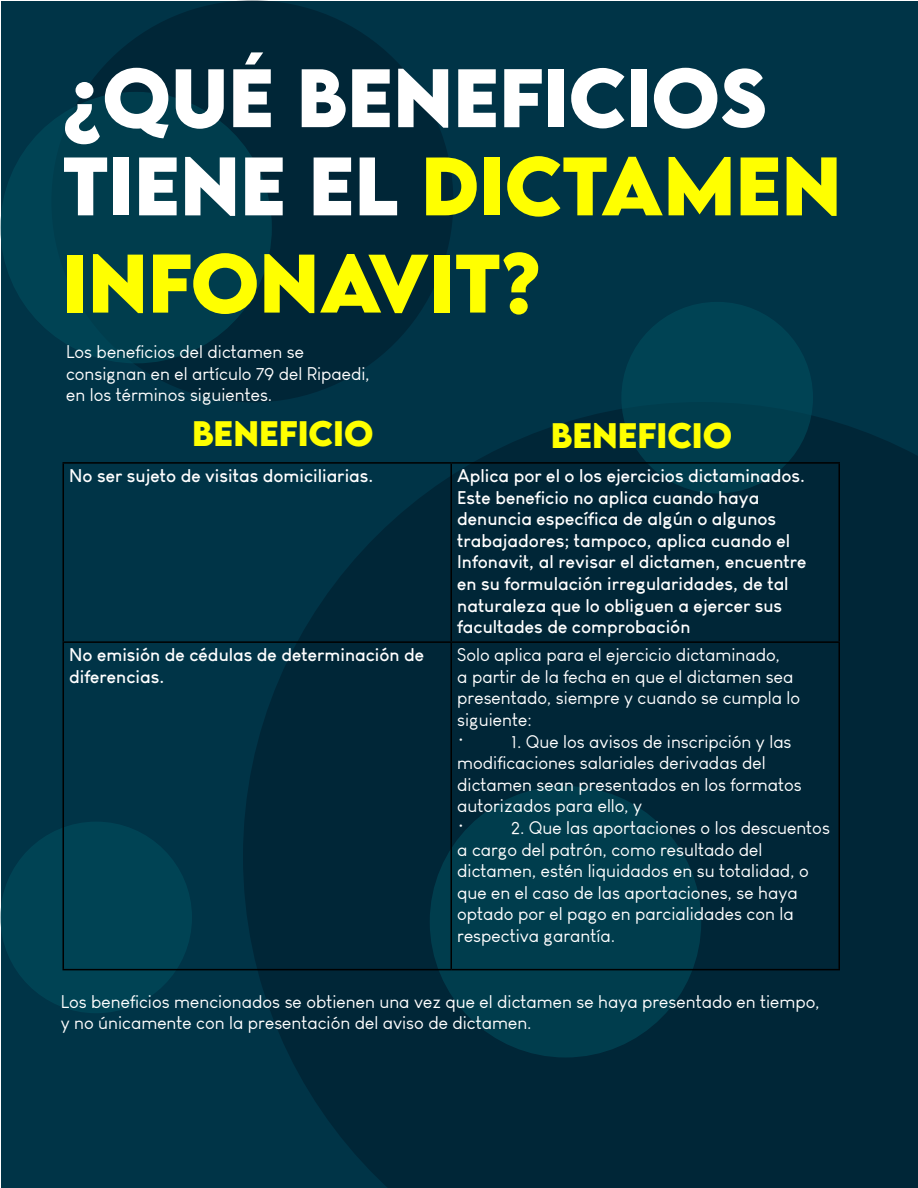
<style>
.page{position:relative;width:918px;height:1188px;background:#fff}
.page>*{position:absolute;margin:0;border:0;box-sizing:border-box;transform-origin:0 0}
.t1{font:700 73.5px "LEMONMILK";color:#ff0}
.t2{font:700 73.5px "LEMONMILK";color:#fff}
.t3{font:700 31.5px "LEMONMILK";color:#ff0}
.t4{font:18px/21.6px "Louis George Cafe";color:#fff}
.t5{font:700 18px/21.6px "Louis George Cafe";color:#fff}
.s1{color:#fff}
</style>
<div class="page">
<div style="left:1px;top:1px;width:917px;height:1187px;background:#003447"></div>
<div style="left:51px;top:0;width:402px;height:402px;background:#002637;border-radius:50%"></div>
<svg style="left:243px;top:409px;width:675px;height:779px;fill:#002637"></svg>
<div style="left:0;top:92px;width:272px;height:271px;background:#003d4d;border-radius:50%"></div>
<div style="left:430px;top:786px;width:271px;height:272px;background:#003d4d;border-radius:50%"></div>
<div style="left:0;top:822px;width:192px;height:191px;background:#004354;border-radius:50%"></div>
<div style="left:621px;top:302px;width:192px;height:192px;background:#004354;border-radius:50%"></div>
<hr style="left:63px;top:462px;width:388px;height:2px;background:#000">
<hr style="left:63px;top:464px;width:1px;height:177px;background:#000">
<hr style="left:451px;top:462px;width:389px;height:2px;background:#000">
<hr style="left:451px;top:464px;width:1px;height:177px;background:#000">
<hr style="left:838px;top:464px;width:2px;height:177px;background:#000">
<hr style="left:63px;top:641px;width:388px;height:2px;background:#000">
<hr style="left:63px;top:643px;width:1px;height:326px;background:#000">
<hr style="left:451px;top:641px;width:389px;height:2px;background:#000">
<hr style="left:451px;top:643px;width:1px;height:326px;background:#000">
<hr style="left:838px;top:643px;width:2px;height:326px;background:#000">
<hr style="left:63px;top:969px;width:388px;height:1px;background:#000">
<hr style="left:451px;top:969px;width:389px;height:1px;background:#000">
<p class="t2" style="left:63px;top:48px;width:334px">¿QUÉ BENE</p>
<p class="t2" style="left:499px;top:48px;width:209px">FICIOS</p>
<p class="t2" style="left:63px;top:136px;width:121px">TIENE</p>
<p class="t1" style="left:309px;top:136px;width:353px"><span class="s1">EL</span> DICTAMEN</p>
<p class="t1" style="left:63px;top:233px;width:192px">INFONA</p>
<p class="t1" style="left:368px;top:233px;width:175px">VIT?</p>
<p class="t4" style="left:66px;top:341px;width:305px">Los beneficios del dictamen se consignan en el artículo 79 del Ripaedi, en los términos siguientes.</p>
<p class="t3" style="left:192px;top:412px;width:183px">BENEFICIO</p>
<p class="t3" style="left:551px;top:414px;width:183px">BENEFICIO</p>
<p class="t5" style="left:69px;top:464px;width:306px">No ser sujeto de visitas domiciliarias.</p>
<p class="t5" style="left:457px;top:464px;width:351px">Aplica por el o los ejercicios dictaminados.<br>Este beneficio no aplica cuando haya denuncia específica de algún o algunos trabajadores; tampoco, aplica cuando el Infonavit, al revisar el dictamen, encuentre en su formulación irregularidades, de tal naturaleza que lo obliguen a ejercer sus facultades de comprobación</p>
<p class="t5" style="left:69px;top:644px;width:357px">No emisión de cédulas de determinación de diferencias.</p>
<p class="t4" style="left:457px;top:644px;width:344px">Solo aplica para el ejercicio dictaminado,<br>a partir de la fecha en que el dictamen sea presentado, siempre y cuando se cumpla lo siguiente:</p>
<p class="t4" style="left:457px;top:731px;width:9px">•</p>
<p class="t4" style="left:457px;top:731px;width:346px;text-indent:54px">1. Que los avisos de inscripción y las modificaciones salariales derivadas del dictamen sean presentados en los formatos autorizados para ello, y</p>
<p class="t4" style="left:457px;top:817px;width:9px">•</p>
<p class="t4" style="left:457px;top:817px;width:374px;text-indent:54px">2. Que las aportaciones o los descuentos a cargo del patrón, como resultado del dictamen, estén liquidados en su totalidad, o que en el caso de las aportaciones, se haya optado por el pago en parcialidades con la respectiva garantía.</p>
<p class="t4" style="left:61px;top:990px;width:761px">Los beneficios mencionados se obtienen una vez que el dictamen se haya presentado en tiempo, y no únicamente con la presentación del aviso de dictamen.</p>
</div>
